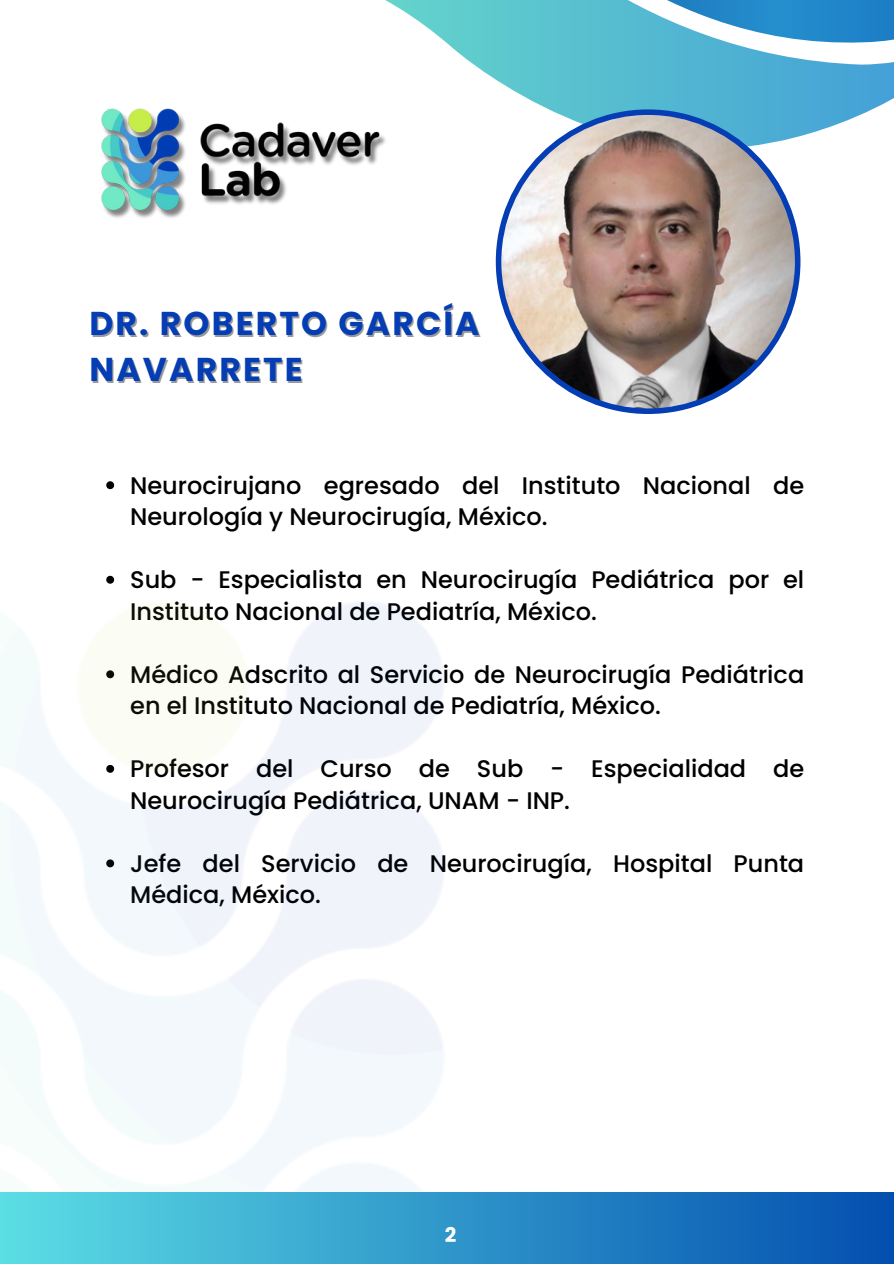
<style>
.page{position:relative;width:894px;height:1264px;background:#fff}
.page>*{position:absolute;margin:0;border:0;box-sizing:border-box;transform-origin:0 0}
.t1{font:700 33px "Poppins";letter-spacing:.065em;color:#043db4}
.t2{font:500 24px/31.5px "Poppins";color:#000}
.t3{font:700 20.25px "Poppins";color:#fff}
</style>
<div class="page">
<svg style="left:385px;top:0;width:508px;height:136px"></svg>
<svg style="left:495px;top:109px;width:305px;height:305px"></svg>
<svg style="left:106px;top:481px;width:8px;height:8px"></svg>
<svg style="left:106px;top:576px;width:8px;height:7px"></svg>
<img style="left:101px;top:106px;width:298px;height:112px">
<img style="left:0;top:583px;width:444px;height:609px">
<div style="left:0;top:1192px;width:893px;height:71px;background:linear-gradient(to right,#5cdee5,#034faf)"></div>
<p class="t1" style="left:89px;top:300px;width:391px">DR. ROBERTO GARCÍA</p>
<p class="t1" style="left:89px;top:347px;width:215px">NAVARRETE</p>
<p class="t2" style="left:130px;top:469px;width:675px">Neurocirujano egresado del Instituto Nacional de<br>Neurología y Neurocirugía, México.</p>
<p class="t2" style="left:130px;top:564px;width:675px">Sub - Especialista en Neurocirugía Pediátrica por el<br>Instituto Nacional de Pediatría, México.</p>
<h1 class="t2" style="left:130px;top:658px;width:675px">Médico Adscrito al Servicio de Neurocirugía Pediátrica en el Instituto Nacional de Pediatría, México.</h1>
<p class="t2" style="left:130px;top:753px;width:675px">Profesor del Curso de Sub - Especialidad de<br>Neurocirugía Pediátrica, UNAM - INP.</p>
<p class="t2" style="left:130px;top:847px;width:675px">Jefe del Servicio de Neurocirugía, Hospital Punta<br>Médica, México.</p>
<p class="t3" style="left:444px;top:1221px;width:13px">2</p>
</div>
